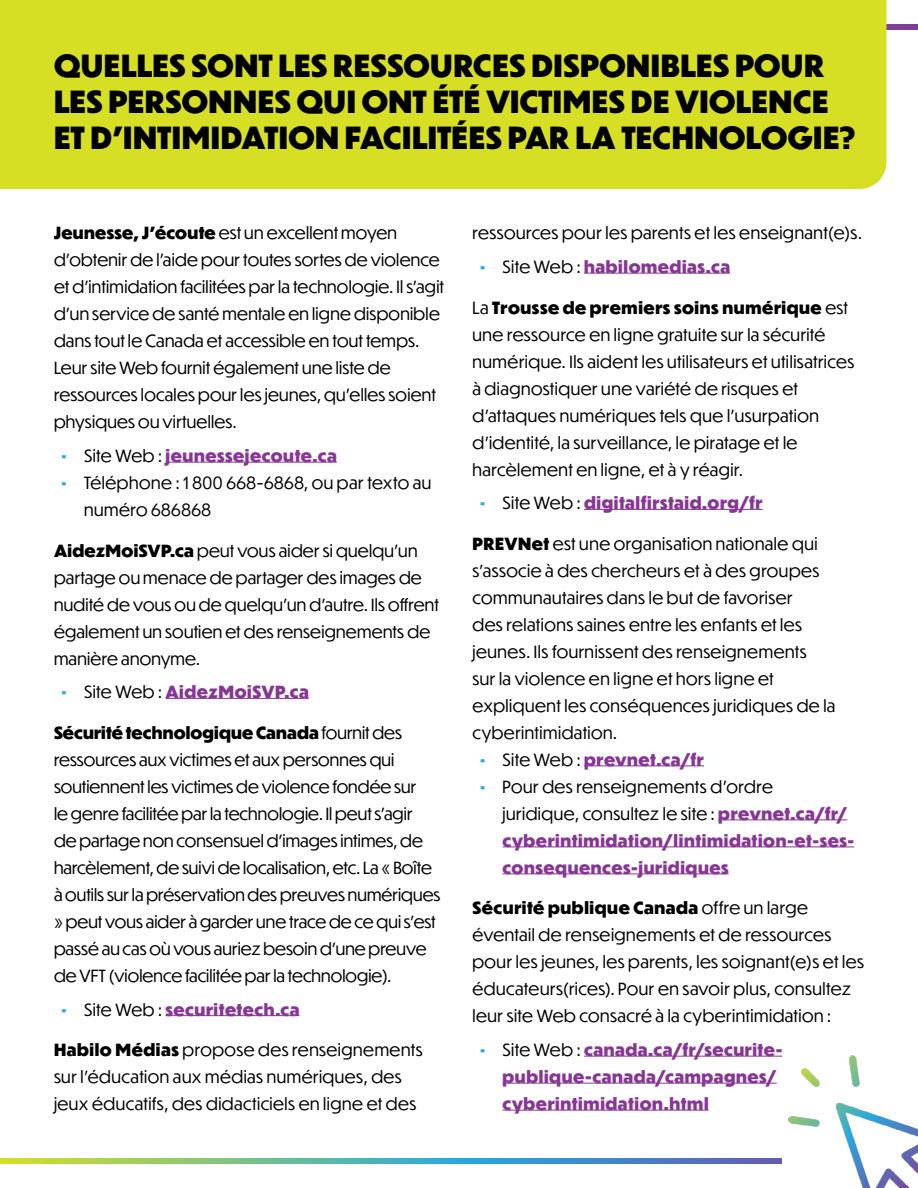
<style>
.page{position:relative;width:918px;height:1188px;background:#fff}
.page>*{position:absolute;margin:0;border:0;box-sizing:border-box;transform-origin:0 0}
.t1{font:800 30px/36px "Dunbar Tall";letter-spacing:.015em;color:#000}
.t2{font:16.5px/27px "Dunbar Tall";letter-spacing:.02em;color:#000}
.t3{font:800 16.5px/27px "Dunbar Tall";letter-spacing:.035em;color:#873695}
.s1{font-weight:800}
.s2{color:#25a8e0}
.s3{font-weight:400;color:#000}
.s4{font-weight:800;color:#25a8e0}
</style>
<div class="page">
<svg style="left:0;top:1158px;width:781px;height:6px;background:#67a99e"></svg>
<div style="left:0;top:24px;width:918px;height:6px;background:#803f9a"></div>
<div style="left:0;top:0;width:886px;height:189px;background:#d7df25"></div>
<hr style="left:166px;top:462px;width:171px;height:1px;background:#873695">
<hr style="left:166px;top:698px;width:143px;height:1px;background:#873695">
<hr style="left:166px;top:1015px;width:134px;height:1px;background:#873695">
<hr style="left:584px;top:273px;width:146px;height:1px;background:#873695">
<hr style="left:584px;top:509px;width:179px;height:1px;background:#873695">
<hr style="left:584px;top:766px;width:120px;height:1px;background:#873695">
<hr style="left:718px;top:820px;width:129px;height:1px;background:#873695">
<hr style="left:502px;top:847px;width:352px;height:1px;background:#873695">
<hr style="left:502px;top:874px;width:227px;height:1px;background:#873695">
<hr style="left:584px;top:1056px;width:198px;height:1px;background:#873695">
<hr style="left:502px;top:1083px;width:275px;height:1px;background:#873695">
<hr style="left:502px;top:1110px;width:207px;height:1px;background:#873695">
<img style="left:781px;top:1055px;width:137px;height:133px">
<p class="t1" style="left:54px;top:48px;width:803px">QUELLES SONT LES RESSOURCES DISPONIBLES POUR<br>LES PERSONNES QUI ONT ÉTÉ VICTIMES DE VIOLENCE<br>ET D’INTIMIDATION FACILITÉES PAR LA TECHNOLOGIE?</p>
<p class="t2" style="left:54px;top:219px;width:392px"><span class="s1">Jeunesse, J’écoute</span> est un excellent moyen d’obtenir de l’aide pour toutes sortes de violence et d’intimidation facilitées par la technologie. Il s’agit d’un service de santé mentale en ligne disponible dans tout le Canada et accessible en tout temps.<br>Leur site Web fournit également une liste de ressources locales pour les jeunes, qu’elles soient physiques ou virtuelles.</p>
<p class="t3" style="left:62px;top:442px;width:277px"><span class="s2">•</span> <span class="s3">Site Web :</span> jeunessejecoute.ca</p>
<p class="t2" style="left:84px;top:469px;width:349px;text-indent:-22px"><span class="s4">•</span> Téléphone : 1 800 668-6868, ou par texto au numéro 686868</p>
<p class="t2" style="left:54px;top:536px;width:386px"><span class="s1">AidezMoiSVP.ca</span> peut vous aider si quelqu’un partage ou menace de partager des images de nudité de vous ou de quelqu’un d’autre. Ils offrent également un soutien et des renseignements de manière anonyme.</p>
<p class="t3" style="left:62px;top:678px;width:249px"><span class="s2">•</span> <span class="s3">Site Web :</span> AidezMoiSVP.ca</p>
<p class="t2" style="left:54px;top:719px;width:388px"><span class="s1">Sécurité technologique Canada</span> fournit des ressources aux victimes et aux personnes qui soutiennent les victimes de violence fondée sur<br>le genre facilitée par la technologie. Il peut s’agir<br>de partage non consensuel d’images intimes, de harcèlement, de suivi de localisation, etc. La « Boîte à outils sur la préservation des preuves numériques » peut vous aider à garder une trace de ce qui s’est passé au cas où vous auriez besoin d’une preuve de VFT (violence facilitée par la technologie).</p>
<p class="t3" style="left:62px;top:996px;width:240px"><span class="s2">•</span> <span class="s3">Site Web :</span> securitetech.ca</p>
<p class="t2" style="left:54px;top:1036px;width:370px"><span class="s1">Habilo Médias</span> propose des renseignements sur l’éducation aux médias numériques, des jeux éducatifs, des didacticiels en ligne et des</p>
<p class="t2" style="left:472px;top:219px;width:391px">ressources pour les parents et les enseignant(e)s.</p>
<p class="t3" style="left:480px;top:253px;width:252px"><span class="s2">•</span> <span class="s3">Site Web :</span> habilomedias.ca</p>
<p class="t2" style="left:472px;top:293px;width:383px">La <span class="s1">Trousse de premiers soins numérique</span> est une ressource en ligne gratuite sur la sécurité numérique. Ils aident les utilisateurs et utilisatrices à diagnostiquer une variété de risques et d’attaques numériques tels que l’usurpation d’identité, la surveillance, le piratage et le harcèlement en ligne, et à y réagir.</p>
<p class="t3" style="left:480px;top:489px;width:284px"><span class="s2">•</span> <span class="s3">Site Web :</span> digitalfirstaid.org/fr</p>
<p class="t2" style="left:472px;top:530px;width:364px"><span class="s1">PREVNet</span> est une organisation nationale qui s’associe à des chercheurs et à des groupes communautaires dans le but de favoriser<br>des relations saines entre les enfants et les jeunes. Ils fournissent des renseignements<br>sur la violence en ligne et hors ligne et expliquent les conséquences juridiques de la cyberintimidation.</p>
<p class="t3" style="left:480px;top:746px;width:226px"><span class="s2">•</span> <span class="s3">Site Web :</span> prevnet.ca/fr</p>
<p class="t3" style="left:502px;top:773px;width:353px;text-indent:-22px"><span class="s2">•</span> <span class="s3">Pour des renseignements d’ordre<br>juridique, consultez le site :</span> prevnet.ca/fr/ cyberintimidation/lintimidation-et-ses&shy;consequences-juridiques</p>
<p class="t2" style="left:472px;top:894px;width:393px"><span class="s1">Sécurité publique Canada</span> offre un large éventail de renseignements et de ressources pour les jeunes, les parents, les soignant(e)s et les éducateurs(rices). Pour en savoir plus, consultez leur site Web consacré à la cyberintimidation :</p>
<p class="t3" style="left:502px;top:1036px;width:281px;text-indent:-22px"><span class="s2">•</span> <span class="s3">Site Web :</span> canada.ca/fr/securite&shy;publique-canada/campagnes/ cyberintimidation.html</p>
</div>
